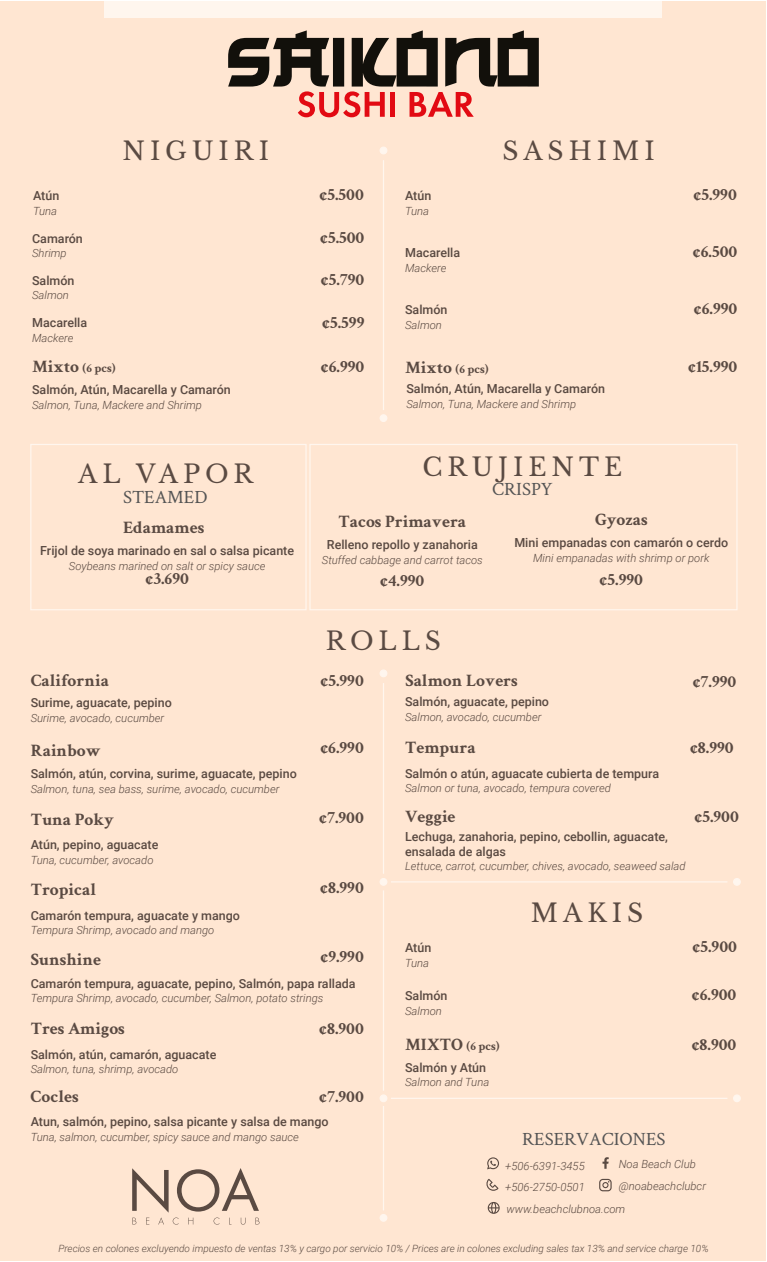
<style>
.page{position:relative;width:767px;height:1262px;background:#fff}
.page>*{position:absolute;margin:0;border:0;box-sizing:border-box;transform-origin:0 0}
.t1{font:25px "Libre Baskerville";letter-spacing:.2em;color:#5a4a42}
.t2{font:18.75px "Crimson Text";color:#545454}
.t3{font:700 17.5px "Crimson Text";color:#5a4a42}
.t4{font:500 12.5px/14.5px "Roboto";color:#5a4a42}
.t5{font:700 12.5px "Crimson Text";color:#5a4a42}
.t6{font:italic 300 11.25px/21.5px "Roboto";color:#5a4a42}
.t7{font:italic 300 10px "Roboto";color:#5a4a42}
.s1{font-size:17.5px}
</style>
<div class="page">
<div style="left:1px;top:1px;width:765px;height:1260px;background:#ffe6d2"></div>
<div style="left:105px;top:1px;width:557px;height:16px;background:#fff6ee"></div>
<hr style="left:383px;top:160px;width:1px;height:250px;background:#fff6ee">
<div style="left:380px;top:147px;width:7px;height:7px;background:#fff6ee;border-radius:50%"></div>
<div style="left:379px;top:147px;width:8px;height:7px;border:1px solid #fff6ee;border-radius:50%"></div>
<div style="left:380px;top:415px;width:7px;height:6px;background:#fff6ee;border-radius:50%"></div>
<div style="left:379px;top:414px;width:8px;height:8px;border:1px solid #fff6ee;border-radius:50%"></div>
<hr style="left:383px;top:683px;width:1px;height:191px;background:#fff6ee">
<hr style="left:391px;top:881px;width:336px;height:1px;background:#fff6ee">
<div style="left:380px;top:670px;width:7px;height:7px;background:#fff6ee;border-radius:50%"></div>
<div style="left:379px;top:669px;width:8px;height:8px;border:1px solid #fff6ee;border-radius:50%"></div>
<div style="left:380px;top:878px;width:7px;height:7px;background:#fff6ee;border-radius:50%"></div>
<div style="left:379px;top:878px;width:8px;height:8px;border:1px solid #fff6ee;border-radius:50%"></div>
<div style="left:380px;top:1095px;width:7px;height:6px;background:#fff6ee;border-radius:50%"></div>
<div style="left:379px;top:1094px;width:8px;height:8px;border:1px solid #fff6ee;border-radius:50%"></div>
<hr style="left:383px;top:890px;width:1px;height:201px;background:#fff6ee">
<hr style="left:383px;top:1106px;width:1px;height:104px;background:#fff6ee">
<div style="left:380px;top:1214px;width:7px;height:7px;background:#fff6ee;border-radius:50%"></div>
<div style="left:379px;top:1214px;width:8px;height:8px;border:1px solid #fff6ee;border-radius:50%"></div>
<div style="left:733px;top:878px;width:7px;height:7px;background:#fff6ee;border-radius:50%"></div>
<div style="left:733px;top:878px;width:8px;height:8px;border:1px solid #fff6ee;border-radius:50%"></div>
<hr style="left:391px;top:1098px;width:336px;height:1px;background:#fff6ee">
<div style="left:733px;top:1095px;width:7px;height:6px;background:#fff6ee;border-radius:50%"></div>
<div style="left:733px;top:1094px;width:8px;height:8px;border:1px solid #fff6ee;border-radius:50%"></div>
<div style="left:30px;top:444px;width:277px;height:166px;border:1px solid #fff6ee"></div>
<div style="left:309px;top:444px;width:428px;height:166px;border:1px solid #fff6ee"></div>
<svg style="left:132px;top:1168px;width:127px;height:56px"></svg>
<svg style="left:487px;top:1157px;width:12px;height:12px"></svg>
<svg style="left:486px;top:1179px;width:12px;height:12px"></svg>
<svg style="left:602px;top:1157px;width:7px;height:12px"></svg>
<svg style="left:599px;top:1179px;width:12px;height:12px"></svg>
<svg style="left:488px;top:1202px;width:12px;height:12px"></svg>
<svg style="left:228px;top:30px;width:311px;height:87px"></svg>
<p class="t4" style="left:33px;top:188px;width:28px">Atún</p>
<p class="t6" style="left:33px;top:200px;width:26px">Tuna</p>
<p class="t4" style="left:32px;top:230px;width:52px">Camarón</p>
<p class="t6" style="left:32px;top:242px;width:36px">Shrimp</p>
<p class="t4" style="left:32px;top:273px;width:44px">Salmón</p>
<p class="t6" style="left:32px;top:284px;width:38px">Salmon</p>
<p class="t4" style="left:32px;top:315px;width:57px">Macarella</p>
<p class="t6" style="left:32px;top:326px;width:43px">Mackere</p>
<h1 class="t1" style="left:123px;top:136px;width:148px">NIGUIRI</h1>
<p class="t5" style="left:32px;top:361px;width:85px"><span class="s1">Mixto</span> (6 pcs)</p>
<p class="t4" style="left:32px;top:382px;width:200px">Salmón, Atún, Macarella y Camarón</p>
<p class="t6" style="left:32px;top:394px;width:171px">Salmon, Tuna, Mackere and Shrimp</p>
<h1 class="t1" style="left:78px;top:459px;width:177px">AL VAPOR</h1>
<h2 class="t2" style="left:123px;top:484px;width:86px">STEAMED</h2>
<h3 class="t3" style="left:123px;top:517px;width:83px">Edamames</h3>
<p class="t4" style="left:40px;top:543px;width:255px">Frijol de soya marinado en sal o salsa picante</p>
<p class="t6" style="left:69px;top:555px;width:198px">Soybeans marined on salt or spicy sauce</p>
<h3 class="t3" style="left:145px;top:567px;width:45px">¢3.690</h3>
<h3 class="t3" style="left:31px;top:670px;width:80px">California</h3>
<p class="t4" style="left:31px;top:695px;width:143px">Surime, aguacate, pepino</p>
<p class="t6" style="left:31px;top:706px;width:135px">Surime, avocado, cucumber</p>
<h3 class="t3" style="left:31px;top:739px;width:72px">Rainbow</h3>
<p class="t4" style="left:31px;top:766px;width:268px">Salmón, atún, corvina, surime, aguacate, pepino</p>
<p class="t6" style="left:31px;top:778px;width:250px">Salmon, tuna, sea bass, surime, avocado, cucumber</p>
<h3 class="t3" style="left:31px;top:809px;width:85px">Tuna Poky</h3>
<p class="t4" style="left:31px;top:837px;width:129px">Atún, pepino, aguacate</p>
<p class="t6" style="left:31px;top:848px;width:124px">Tuna, cucumber, avocado</p>
<h3 class="t3" style="left:31px;top:879px;width:67px">Tropical</h3>
<p class="t4" style="left:31px;top:907px;width:211px">Camarón tempura, aguacate y mango</p>
<p class="t6" style="left:31px;top:919px;width:185px">Tempura Shrimp, avocado and mango</p>
<h3 class="t3" style="left:319px;top:184px;width:46px">¢5.500</h3>
<h3 class="t3" style="left:320px;top:226px;width:46px">¢5.500</h3>
<h3 class="t3" style="left:321px;top:269px;width:45px">¢5.790</h3>
<h3 class="t3" style="left:322px;top:312px;width:44px">¢5.599</h3>
<h3 class="t3" style="left:321px;top:356px;width:45px">¢6.990</h3>
<p class="t4" style="left:405px;top:188px;width:28px">Atún</p>
<p class="t6" style="left:405px;top:199px;width:26px">Tuna</p>
<p class="t4" style="left:405px;top:245px;width:57px">Macarella</p>
<p class="t6" style="left:405px;top:256px;width:43px">Mackere</p>
<p class="t4" style="left:405px;top:302px;width:44px">Salmón</p>
<p class="t6" style="left:405px;top:314px;width:38px">Salmon</p>
<h1 class="t1" style="left:502px;top:136px;width:154px">SASHIMI</h1>
<p class="t5" style="left:405px;top:361px;width:85px"><span class="s1">Mixto</span> (6 pcs)</p>
<p class="t4" style="left:406px;top:381px;width:200px">Salmón, Atún, Macarella y Camarón</p>
<p class="t6" style="left:406px;top:392px;width:171px">Salmon, Tuna, Mackere and Shrimp</p>
<h1 class="t1" style="left:422px;top:452px;width:201px">CRUJIENTE</h1>
<h2 class="t2" style="left:492px;top:477px;width:62px">CRISPY</h2>
<h3 class="t3" style="left:693px;top:184px;width:45px">¢5.990</h3>
<h3 class="t3" style="left:693px;top:241px;width:46px">¢6.500</h3>
<h3 class="t3" style="left:694px;top:298px;width:45px">¢6.990</h3>
<h3 class="t3" style="left:688px;top:356px;width:51px">¢15.990</h3>
<h3 class="t3" style="left:338px;top:511px;width:129px">Tacos Primavera</h3>
<p class="t4" style="left:327px;top:537px;width:152px">Relleno repollo y zanahoria</p>
<p class="t6" style="left:322px;top:548px;width:163px">Stuffed cabbage and carrot tacos</p>
<h3 class="t3" style="left:380px;top:569px;width:46px">¢4.990</h3>
<h1 class="t1" style="left:326px;top:626px;width:117px">ROLLS</h1>
<h3 class="t3" style="left:595px;top:509px;width:54px">Gyozas</h3>
<p class="t4" style="left:514px;top:535px;width:215px">Mini empanadas con camarón o cerdo</p>
<p class="t6" style="left:533px;top:546px;width:178px">Mini empanadas with shrimp or pork</p>
<h3 class="t3" style="left:599px;top:569px;width:45px">¢5.990</h3>
<h3 class="t3" style="left:320px;top:670px;width:45px">¢5.990</h3>
<h3 class="t3" style="left:405px;top:670px;width:114px">Salmon Lovers</h3>
<p class="t4" style="left:405px;top:694px;width:145px">Salmón, aguacate, pepino</p>
<p class="t6" style="left:405px;top:705px;width:138px">Salmon, avocado, cucumber</p>
<h3 class="t3" style="left:693px;top:670px;width:45px">¢7.990</h3>
<h3 class="t3" style="left:320px;top:737px;width:45px">¢6.990</h3>
<h3 class="t3" style="left:690px;top:737px;width:45px">¢8.990</h3>
<h3 class="t3" style="left:405px;top:737px;width:72px">Tempura</h3>
<p class="t4" style="left:405px;top:765px;width:256px">Salmón o atún, aguacate cubierta de tempura</p>
<p class="t6" style="left:405px;top:777px;width:207px">Salmon or tuna, avocado, tempura covered</p>
<h3 class="t3" style="left:319px;top:807px;width:46px">¢7.900</h3>
<h3 class="t3" style="left:694px;top:805px;width:46px">¢5.900</h3>
<h3 class="t3" style="left:405px;top:805px;width:52px">Veggie</h3>
<p class="t4" style="left:405px;top:829px;width:264px">Lechuga, zanahoria, pepino, cebollin, aguacate, ensalada de algas</p>
<p class="t6" style="left:405px;top:855px;width:282px">Lettuce, carrot, cucumber, chives, avocado, seaweed salad</p>
<h3 class="t3" style="left:320px;top:877px;width:45px">¢8.990</h3>
<h1 class="t1" style="left:531px;top:897px;width:114px">MAKIS</h1>
<h3 class="t3" style="left:320px;top:946px;width:45px">¢9.990</h3>
<h3 class="t3" style="left:31px;top:948px;width:72px">Sunshine</h3>
<p class="t4" style="left:31px;top:976px;width:326px">Camarón tempura, aguacate, pepino, Salmón, papa rallada</p>
<p class="t6" style="left:31px;top:987px;width:294px">Tempura Shrimp, avocado, cucumber, Salmon, potato strings</p>
<h3 class="t3" style="left:31px;top:1018px;width:96px">Tres Amigos</h3>
<p class="t4" style="left:31px;top:1046px;width:187px">Salmón, atún, camarón, aguacate</p>
<p class="t6" style="left:31px;top:1058px;width:149px">Salmon, tuna, shrimp, avocado</p>
<h3 class="t3" style="left:319px;top:1018px;width:46px">¢8.900</h3>
<p class="t4" style="left:405px;top:940px;width:28px">Atún</p>
<p class="t6" style="left:405px;top:952px;width:26px">Tuna</p>
<h3 class="t3" style="left:692px;top:935px;width:46px">¢5.900</h3>
<p class="t4" style="left:405px;top:988px;width:44px">Salmón</p>
<h3 class="t3" style="left:692px;top:984px;width:46px">¢6.900</h3>
<p class="t6" style="left:405px;top:1000px;width:38px">Salmon</p>
<h3 class="t3" style="left:692px;top:1033px;width:46px">¢8.900</h3>
<p class="t5" style="left:405px;top:1038px;width:96px"><span class="s1">MIXTO</span> (6 pcs)</p>
<p class="t4" style="left:405px;top:1059px;width:83px">Salmón y Atún</p>
<p class="t6" style="left:405px;top:1071px;width:86px">Salmon and Tuna</p>
<h3 class="t3" style="left:319px;top:1085px;width:46px">¢7.900</h3>
<h3 class="t3" style="left:31px;top:1085px;width:49px">Cocles</h3>
<p class="t4" style="left:31px;top:1114px;width:300px">Atun, salmón, pepino, salsa picante y salsa de mango</p>
<p class="t6" style="left:31px;top:1125px;width:270px">Tuna, salmon, cucumber, spicy sauce and mango sauce</p>
<h2 class="t2" style="left:522px;top:1126px;width:145px">RESERVACIONES</h2>
<p class="t6" style="left:505px;top:1154px;width:81px">+506-6391-3455 +506-2750-0501</p>
<p class="t6" style="left:619px;top:1152px;width:79px">Noa Beach Club</p>
<p class="t6" style="left:619px;top:1175px;width:89px">@noabeachclubcr</p>
<p class="t6" style="left:506px;top:1197px;width:120px">www.beachclubnoa.com</p>
<p class="t7" style="left:58px;top:1242px;width:652px">Precios en colones excluyendo impuesto de ventas 13% y cargo por servicio 10% / Prices are in colones excluding sales tax 13% and service charge 10%</p>
</div>
